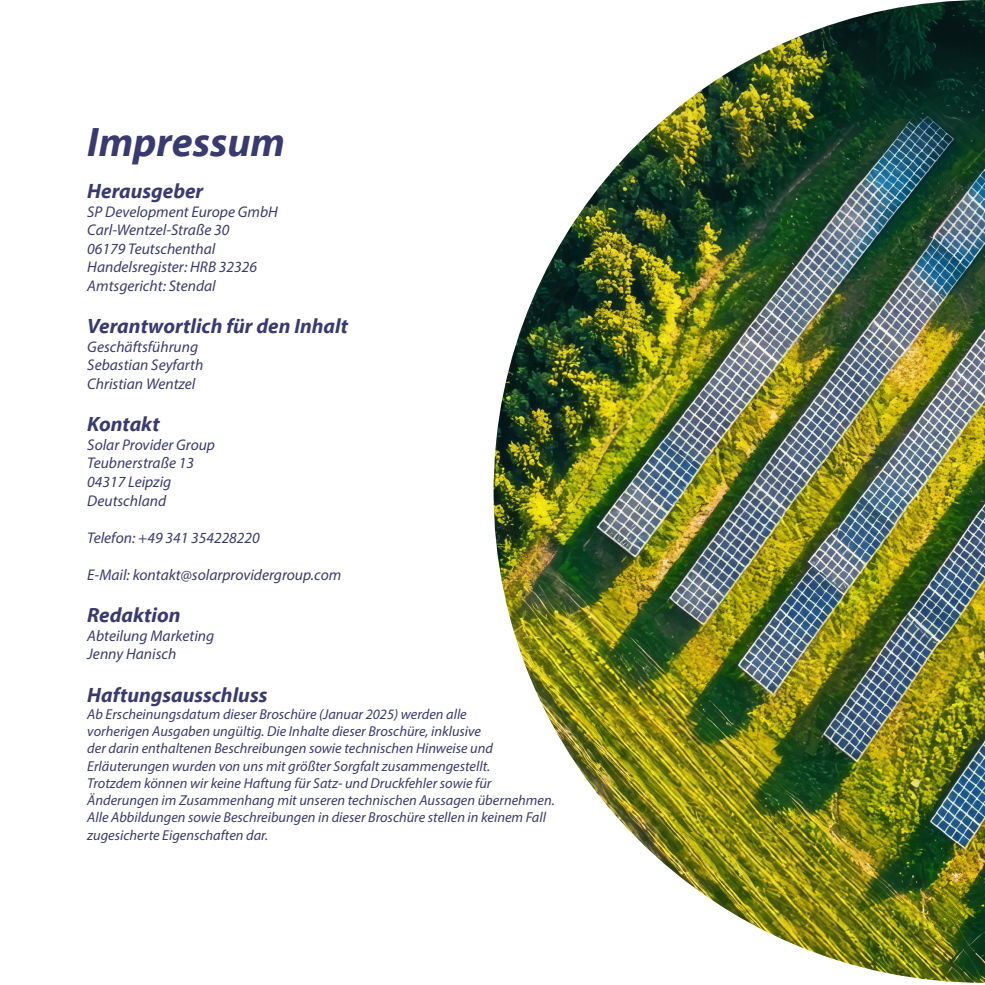
<style>
.page{position:relative;width:985px;height:985px;background:#fff}
.page>*{position:absolute;margin:0;border:0;box-sizing:border-box;transform-origin:0 0}
.t1{font:italic 700 41.56px "Myriad Pro";color:#393b70}
.t2{font:italic 700 20.88px "Myriad Pro";color:#393b70}
.t3{font:italic 15.5px/18.6px "Myriad Pro";color:#393b70}
.t4{font:italic 14.38px/17.2px "Myriad Pro";color:#393b70}
</style>
<div class="page">
<img style="left:493px;top:0;width:491px;height:982px">
<h1 class="t1" style="left:87px;top:115px;width:199px">Impressum</h1>
<h2 class="t2" style="left:87px;top:177px;width:118px">Herausgeber</h2>
<p class="t3" style="left:87px;top:202px;width:192px">SP Development Europe GmbH<br>Carl-Wentzel-Straße 30<br>06179 Teutschenthal<br>Handelsregister: HRB 32326<br>Amtsgericht: Stendal</p>
<h2 class="t2" style="left:87px;top:312px;width:262px">Verantwortlich für den Inhalt</h2>
<p class="t3" style="left:87px;top:337px;width:117px">Geschäftsführung<br>Sebastian Seyfarth<br>Christian Wentzel</p>
<h2 class="t2" style="left:87px;top:410px;width:74px">Kontakt</h2>
<p class="t3" style="left:87px;top:435px;width:129px">Solar Provider Group<br>Teubnerstraße 13<br>04317 Leipzig<br>Deutschland</p>
<p class="t3" style="left:87px;top:528px;width:174px">Telefon: +49 341 354228220</p>
<p class="t3" style="left:87px;top:565px;width:255px">E-Mail: kontakt@solarprovidergroup.com</p>
<h2 class="t2" style="left:87px;top:601px;width:95px">Redaktion</h2>
<p class="t3" style="left:87px;top:626px;width:128px">Abteilung Marketing<br>Jenny Hanisch</p>
<h2 class="t2" style="left:87px;top:681px;width:181px">Haftungsausschluss</h2>
<p class="t4" style="left:87px;top:705px;width:469px">Ab Erscheinungsdatum dieser Broschüre (Januar 2025) werden alle<br>vorherigen Ausgaben ungültig. Die Inhalte dieser Broschüre, inklusive<br>der darin enthaltenen Beschreibungen sowie technischen Hinweise und Erläuterungen wurden von uns mit größter Sorgfalt zusammengestellt.<br>Trotzdem können wir keine Haftung für Satz- und Druckfehler sowie für Änderungen im Zusammenhang mit unseren technischen Aussagen übernehmen.<br>Alle Abbildungen sowie Beschreibungen in dieser Broschüre stellen in keinem Fall zugesicherte Eigenschaften dar.</p>
</div>
